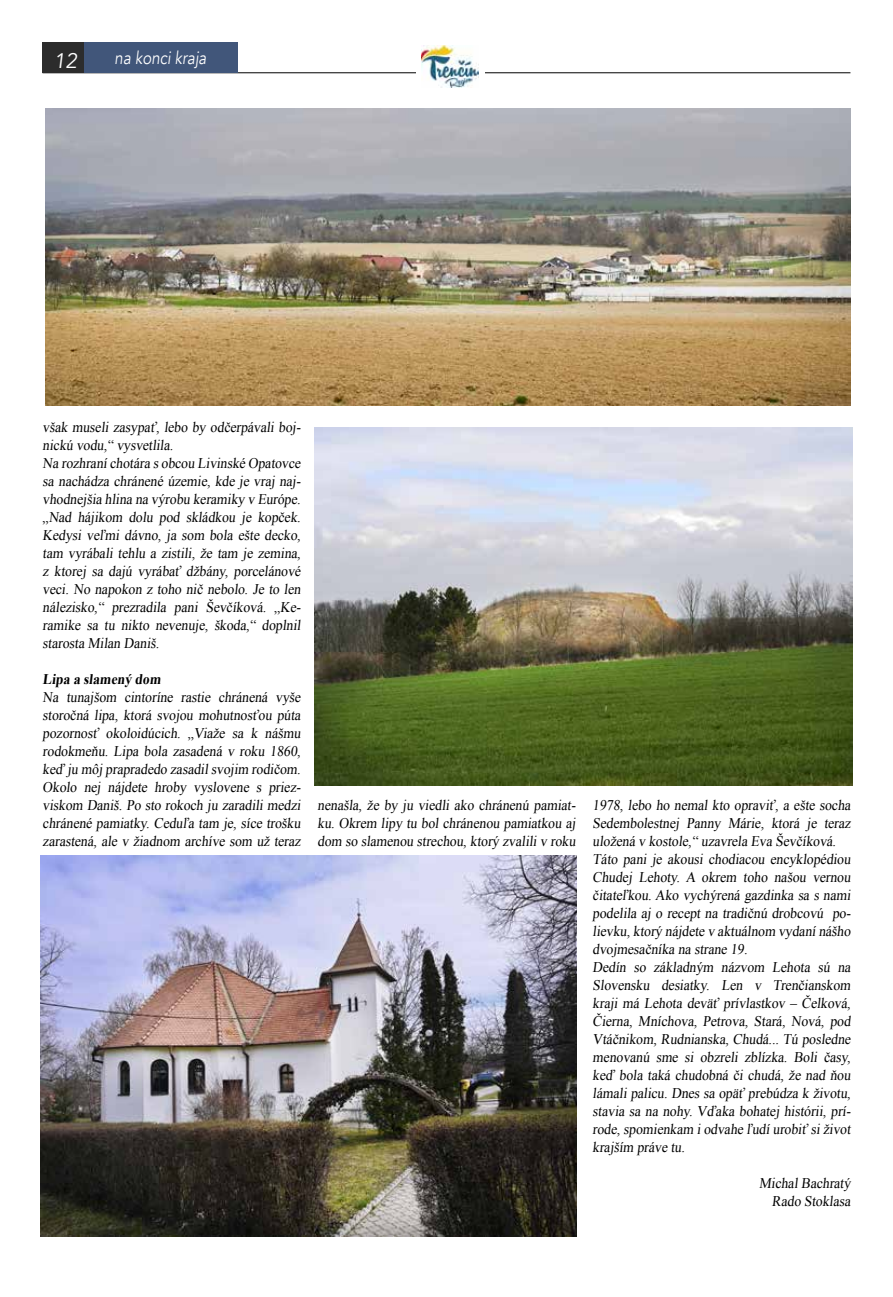
<style>
.page{position:relative;width:893px;height:1297px;background:#fff}
.page>*{position:absolute;margin:0;border:0;box-sizing:border-box;transform-origin:0 0}
.t1{font:21px "Avenir";color:#fff}
.t2{font:18px "Avenir";color:#fff;scale:.84 1}
.t3{font:14.7px/18px "Times New Roman";color:#000;scale:.93 1}
.t4{font:700 14.7px "Times New Roman";color:#000;scale:.93 1}
</style>
<div class="page">
<hr style="left:43px;top:72px;width:807px;height:1px;background:#000">
<div style="left:43px;top:43px;width:52px;height:30px;background:#2c2c2c"></div>
<div style="left:417px;top:43px;width:68px;height:46px;background:#fff"></div>
<img style="left:421px;top:46px;width:58px;height:41px">
<div style="left:84px;top:43px;width:153px;height:30px;background:#41567a"></div>
<img style="left:46px;top:108px;width:805px;height:297px">
<img style="left:314px;top:427px;width:538px;height:358px">
<img style="left:40px;top:855px;width:537px;height:382px">
<h1 class="t1" style="left:54px;top:48px;width:28px">12</h1>
<p class="t2" style="left:115px;top:47px;width:114px">na konci kraja</p>
<p class="t3" style="left:43px;top:418px;width:281px">však museli zasyp ať, lebo by odčerp ávali boj - nickú vodu,“ vysvetlila.<br>Na rozhraníchotára s obcou Livinské Op atovce sa nachádza chránené územie, kde j e vraj naj - vhodnej šia hlina na výrobu keramiky v Európ e. „Nad háj ikom dolu p od skládkou j e kop ček.<br>Kedysi veľmi dávno, j a som bola ešte decko, tam vyrábali tehlu a zistili, že tam j e zemina, z ktorej sa dajú vyrábať džbány, p orcelánové veci. No nap okon z toho nič nebolo. Je to len nálezisko,“ prezradila p ani Ševčíková. „Ke&shy;ramike sa tu nikto nevenuj e, škoda,“ dop lnil starosta Milan Daniš.</p>
<p class="t4" style="left:43px;top:669px;width:131px">Lipa a slamený dom</p>
<p class="t3" style="left:43px;top:688px;width:281px;text-align:justify">Na tunaj šom cintoríne rastie chránená vyše storočná lip a, ktorá svoj ou mohutnosťou púta pozornosť okoloidúcich. „Viaže sa k nášmu rodokmeňu. Lipa bola zasadená v roku 1860, keď ju môj prapradedo zasadilsvoj im rodičom.<br>Okolo nej náj dete hroby vyslovene s priez&shy;viskom Daniš. Po sto rokoch ju zaradili medzi chránené p amiatky. Ceduľa tam j e, síce trošku zarastená, ale v žiadnom archíve som už teraz</p>
<p class="t3" style="left:318px;top:796px;width:281px">nenašla, že by ju viedli ako chránenú p amiat&shy;ku. Okrem lipy tu bol chránenou p amiatkou aj dom so slamenou strechou, ktorý zvalili v roku</p>
<p class="t3" style="left:593px;top:796px;width:282px">1978, lebo ho nemal kto opraviť, a ešte socha Sedembolestnej Panny Márie, ktorá j e teraz uložená v kostole,“ uzavrela Eva Ševčíková.<br>Táto p ani j e akousi chodiacou encyklop édiou Chudej Lehoty. A okrem toho našou vernou čitateľkou. Ako vychýrená gazdinka sa s nami p odelila aj o recept na tradičnú drobcovú p o&shy;lievku,ktorý náj dete v aktuálnom vydanínášho dvojmesačníka na strane 19.<br>Dedín so základným názvom Lehota sú na Slovensku desiatky. Len v Trenčianskom kraj i má Lehota deväť prívlastkov – Čelková, Čierna, Mníchova, Petrova, Stará, Nová, p od Vtáčnikom, Rudnianska, Chudá... Tú p osledne menovanú sme si obzreli zblízka. Boli časy, keď bola taká chudobná či chudá, že nad ňou lámali p alicu. Dnes sa op äť prebúdza k životu, stavia sa na nohy. Vďaka bohatej histórii, prí&shy;rode, sp omienkam i odvahe ľudí urobiť si život kraj ším práve tu.</p>
<p class="t3" style="left:759px;top:1174px;width:102px;text-align:right">Michal Bachratý<br>Rado Stoklasa</p>
</div>
